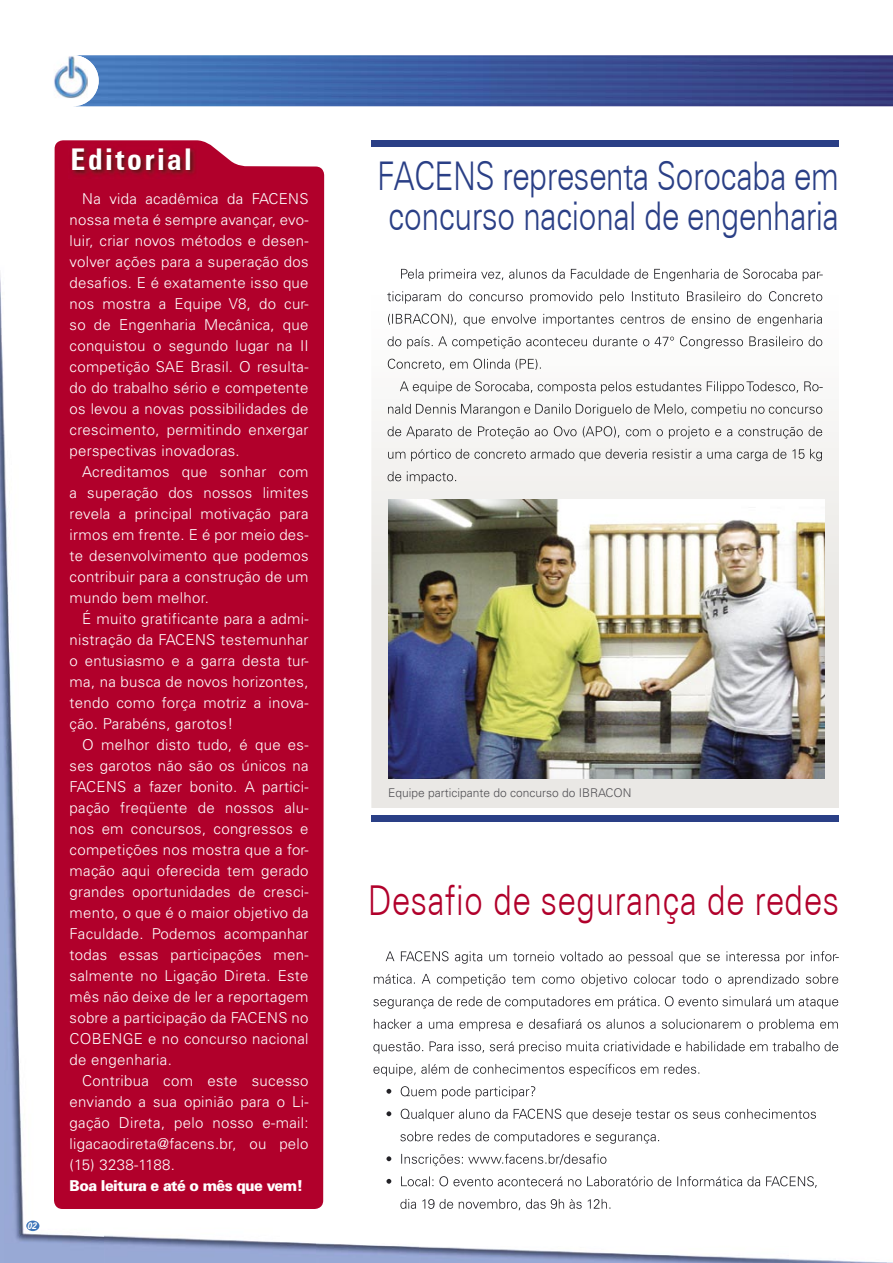
<style>
.page{position:relative;width:893px;height:1263px;background:#fff}
.page>*{position:absolute;margin:0;border:0;box-sizing:border-box;transform-origin:0 0}
.t1{font:300 41.25px "Zurich BT";letter-spacing:.01em;color:#b1002b;scale:.8 1}
.t2{font:300 39.6px/40.5px "Zurich BT";letter-spacing:-.02em;color:#2a3f86;scale:.8 1}
.t3{font:700 condensed 30px "Zurich BT";letter-spacing:.09em;color:#fff}
.t4{font:300 15px/21px "Univers";letter-spacing:.02em;color:#fff;text-align:justify}
.t5{font:900 15px "Univers";letter-spacing:-.04em;color:#fff;scale:.96 1}
.t6{font:300 12px "Univers";color:#515054}
.t7{font:italic 700 9.45px "Univers";color:#fff;scale:.89 1}
</style>
<div class="page">
<img style="left:79px;top:55px;width:814px;height:51px">
<div style="left:48px;top:55px;width:51px;height:51px;background:#fff;border-radius:50%"></div>
<img style="left:54px;top:55px;width:34px;height:43px">
<img style="left:315px;top:192px;width:105px;height:1071px">
<img style="left:0;top:273px;width:105px;height:990px">
<img style="left:420px;top:821px;width:368px;height:442px">
<img style="left:105px;top:1235px;width:210px;height:28px">
<svg style="left:371px;top:192px;width:468px;height:616px"></svg>
<div style="left:26px;top:1220px;width:13px;height:11px;background:#3e75b9;border-radius:50%"></div>
<img style="left:401px;top:269px;width:422px;height:12px">
<img style="left:387px;top:291px;width:436px;height:13px">
<img style="left:388px;top:314px;width:435px;height:12px">
<img style="left:388px;top:336px;width:435px;height:13px">
<img style="left:388px;top:359px;width:154px;height:11px">
<img style="left:400px;top:381px;width:423px;height:13px">
<img style="left:388px;top:404px;width:435px;height:12px">
<img style="left:388px;top:426px;width:435px;height:13px">
<img style="left:388px;top:449px;width:435px;height:12px">
<img style="left:388px;top:471px;width:69px;height:13px">
<div style="left:54px;top:140px;width:270px;height:1069px;background:#b1002b"></div>
<img style="left:69px;top:145px;width:129px;height:33px">
<div style="left:371px;top:815px;width:468px;height:6px;background:#2a3f86"></div>
<img style="left:388px;top:500px;width:436px;height:278px">
<div style="left:371px;top:140px;width:468px;height:6px;background:#2a3f86"></div>
<img style="left:386px;top:951px;width:453px;height:13px">
<img style="left:374px;top:974px;width:465px;height:12px">
<img style="left:373px;top:996px;width:466px;height:13px">
<img style="left:374px;top:1019px;width:464px;height:12px">
<img style="left:373px;top:1041px;width:466px;height:13px">
<img style="left:373px;top:1064px;width:326px;height:12px">
<img style="left:386px;top:1086px;width:149px;height:13px">
<img style="left:386px;top:1109px;width:430px;height:12px">
<img style="left:386px;top:1131px;width:273px;height:13px">
<img style="left:386px;top:1154px;width:220px;height:12px">
<img style="left:386px;top:1176px;width:431px;height:12px">
<img style="left:386px;top:1199px;width:224px;height:11px">
<p class="t7" style="left:27px;top:1220px;width:12px">02</p>
<h3 class="t3" style="left:71px;top:141px;width:122px">Editorial</h3>
<p class="t4" style="left:70px;top:188px;width:241px;text-indent:13px">Na vida acadêmica da FACENS nossa meta é sempre avançar, evo&shy;luir, criar novos métodos e desen&shy;volver ações para a superação dos desafios. E é exatamente isso que nos mostra a Equipe V8, do cur&shy;so de Engenharia Mecânica, que conquistou o segundo lugar na II competição SAE Brasil. O resulta&shy;do do trabalho sério e competente os levou a novas possibilidades de crescimento, permitindo enxergar perspectivas inovadoras.</p>
<p class="t4" style="left:70px;top:461px;width:241px;text-indent:13px">Acreditamos que sonhar com a superação dos nossos limites revela a principal motivação para irmos em frente. E é por meio des&shy;te desenvolvimento que podemos contribuir para a construção de um mundo bem melhor.</p>
<p class="t4" style="left:70px;top:608px;width:241px;text-indent:13px">É muito gratificante para a admi&shy;nistração da FACENS testemunhar o entusiasmo e a garra desta tur&shy;ma, na busca de novos horizontes, tendo como força motriz a inova&shy;ção. Parabéns, garotos!</p>
<p class="t4" style="left:70px;top:734px;width:241px;text-indent:13px">O melhor disto tudo, é que es&shy;ses garotos não são os únicos na FACENS a fazer bonito. A partici&shy;pação freqüente de nossos alu&shy;nos em concursos, congressos e competições nos mostra que a for&shy;mação aqui oferecida tem gerado grandes oportunidades de cresci&shy;mento, o que é o maior objetivo da Faculdade. Podemos acompanhar todas essas participações men&shy;salmente no Ligação Direta. Este mês não deixe de ler a reportagem sobre a participação da FACENS no COBENGE e no concurso nacional de engenharia.</p>
<p class="t4" style="left:70px;top:1070px;width:241px;text-indent:13px">Contribua com este sucesso enviando a sua opinião para o Li&shy;gação Direta, pelo nosso e-mail: ligacaodireta@facens.br, ou pelo (15) 3238-1188.</p>
<p class="t5" style="left:70px;top:1176px;width:245px">Boa leitura e até o mês que vem!</p>
<h2 class="t2" style="left:377px;top:155px;width:579px">FACENS representa Sorocaba em concurso nacional de engenharia</h2>
<p class="t6" style="left:388px;top:786px;width:245px">Equipe participante do concurso do IBRACON</p>
<h1 class="t1" style="left:368px;top:875px;width:590px">Desafio de segurança de redes</h1>
</div>
